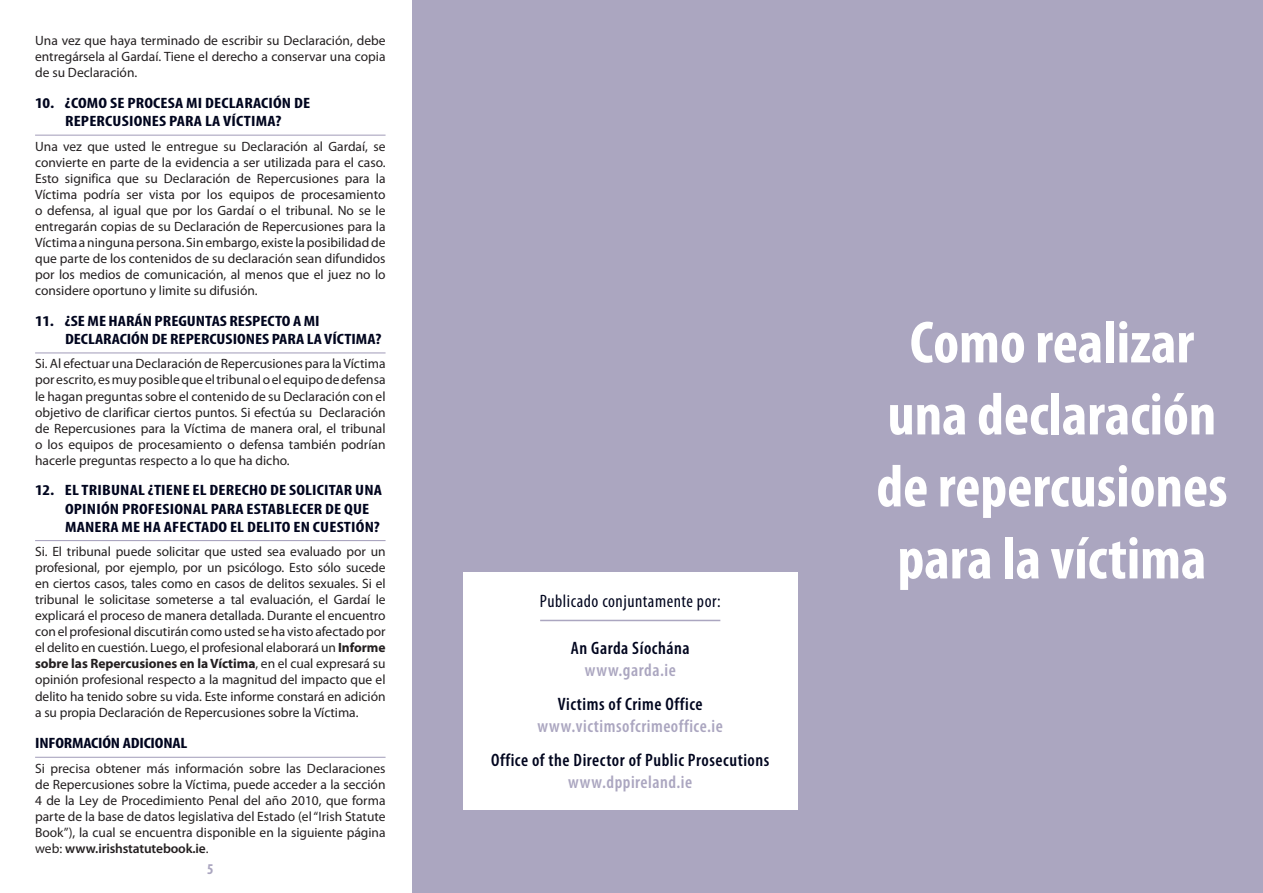
<style>
.page{position:relative;width:1263px;height:893px;background:#fff}
.page>*{position:absolute;margin:0;border:0;box-sizing:border-box;transform-origin:0 0}
.t1{font:700 condensed 60px/72px "Myriad Pro";color:#fff;text-align:center}
.t2{font:600 condensed 18px/21.6px "Myriad Pro";letter-spacing:.03em;color:#00051e;text-align:center}
.t3{font:600 condensed 18px/21.6px "Myriad Pro";letter-spacing:.03em;color:#aba6c0;text-align:center}
.t4{font:condensed 18px "Myriad Pro";letter-spacing:.03em;color:#00051e}
.Heading_1{font:700 condensed 15px/18px "Myriad Pro";letter-spacing:.01em;color:#00051e;scale:1.2 1}
.Body_text{font:700 condensed 15px "Myriad Pro";color:#aba6c0}
.Body_text-2{font:13.5px/16px "Myriad Pro";color:#231f20;text-align:justify}
.s1{font-weight:700}
.s2{font-weight:600}
.s3{color:#aba6c0}
.s4{color:#00051e}
</style>
<div class="page">
<div style="left:412px;top:0;width:851px;height:893px;background:#aba6c0"></div>
<div style="left:463px;top:572px;width:334px;height:237px;background:#fff"></div>
<hr style="left:540px;top:620px;width:180px;height:1px;background:#aba6c0">
<hr style="left:35px;top:135px;width:351px;height:1px;background:#aba6c0">
<hr style="left:35px;top:352px;width:351px;height:1px;background:#aba6c0">
<hr style="left:35px;top:540px;width:351px;height:1px;background:#aba6c0">
<hr style="left:35px;top:757px;width:351px;height:1px;background:#aba6c0">
<p class="Body_text-2" style="left:35px;top:32px;width:352px">Una vez que haya terminado de escribir su Declaración, debe entregársela al Gardaí. Tiene el derecho a conservar una copia de su Declaración.</p>
<p class="Heading_1" style="left:35px;top:94px;width:231px;text-align:center">10. ¿COMO SE PROCESA MI DECLARACIÓN DE<br>REPERCUSIONES PARA LA VÍCTIMA?</p>
<p class="Body_text-2" style="left:35px;top:138px;width:352px">Una vez que usted le entregue su Declaración al Gardaí, se convierte en parte de la evidencia a ser utilizada para el caso.<br>Esto significa que su Declaración de Repercusiones para la Víctima podría ser vista por los equipos de procesamiento o defensa, al igual que por los Gardaí o el tribunal. No se le entregarán copias de su Declaración de Repercusiones para la Víctima a ninguna persona. Sin embargo, existe la posibilidad de que parte de los contenidos de su declaración sean difundidos por los medios de comunicación, al menos que el juez no lo considere oportuno y limite su difusión.</p>
<p class="Heading_1" style="left:65px;top:312px;width:265px;text-indent:-30px">11. ¿SE ME HARÁN PREGUNTAS RESPECTO A MI<br>DECLARACIÓN DE REPERCUSIONES PARA LA VÍCTIMA?</p>
<p class="Body_text-2" style="left:35px;top:356px;width:352px">Si. Al efectuar una Declaración de Repercusiones para la Víctima por escrito, es muy posible que el tribunal o el equipo de defensa le hagan preguntas sobre el contenido de su Declaración con el objetivo de clarificar ciertos puntos. Si efectúa su Declaración de Repercusiones para la Víctima de manera oral, el tribunal o los equipos de procesamiento o defensa también podrían hacerle preguntas respecto a lo que ha dicho.</p>
<p class="Heading_1" style="left:65px;top:481px;width:266px;text-indent:-30px">12. EL TRIBUNAL ¿TIENE EL DERECHO DE SOLICITAR UNA<br>OPINIÓN PROFESIONAL PARA ESTABLECER DE QUE<br>MANERA ME HA AFECTADO EL DELITO EN CUESTIÓN?</p>
<p class="Body_text-2" style="left:35px;top:543px;width:352px">Si. El tribunal puede solicitar que usted sea evaluado por un profesional, por ejemplo, por un psicólogo. Esto sólo sucede en ciertos casos, tales como en casos de delitos sexuales. Si el tribunal le solicitase someterse a tal evaluación, el Gardaí le explicará el proceso de manera detallada. Durante el encuentro con el profesional discutirán como usted se ha visto afectado por el delito en cuestión. Luego, el profesional elaborará un <span class="s1">Informe sobre las Repercusiones en la Víctima</span>, en el cual expresará su opinión profesional respecto a la magnitud del impacto que el delito ha tenido sobre su vida. Este informe constará en adición a su propia Declaración de Repercusiones sobre la Víctima.</p>
<p class="Heading_1" style="left:35px;top:734px;width:8px">INFORMA</p>
<p class="Heading_1" style="left:91px;top:734px;width:57px">CIÓN ADICIONAL</p>
<p class="Body_text-2" style="left:35px;top:760px;width:352px">Si precisa obtener más información sobre las Declaraciones de Repercusiones sobre la Víctima, puede acceder a la sección 4 de la Ley de Procedimiento Penal del año 2010, que forma parte de la base de datos legislativa del Estado (el “Irish Statute Book”), la cual se encuentra disponible en la siguiente página web: <span class="s2">www.irishstatutebook.ie</span>.</p>
<p class="Body_text" style="left:207px;top:860px;width:8px">5</p>
<p class="t4" style="left:540px;top:590px;width:182px">Publicado conjuntamente por:</p>
<p class="t2" style="left:571px;top:637px;width:120px">An Garda Síochána <span class="s3">www.garda.ie</span></p>
<p class="t3" style="left:538px;top:693px;width:187px"><span class="s4">Victims of Crime Office </span>www.victimsofcrimeoffice.ie</p>
<p class="t2" style="left:491px;top:749px;width:280px">Office of the Director of Public Prosecutions <span class="s3">www.dppireland.ie</span></p>
<p class="t1" style="left:876px;top:305px;width:353px">COMO REALIZAR<br>UNA DECLARACIÓN<br>DE REPERCUSIONES<br>PARA LA VÍCTIMA</p>
</div>
